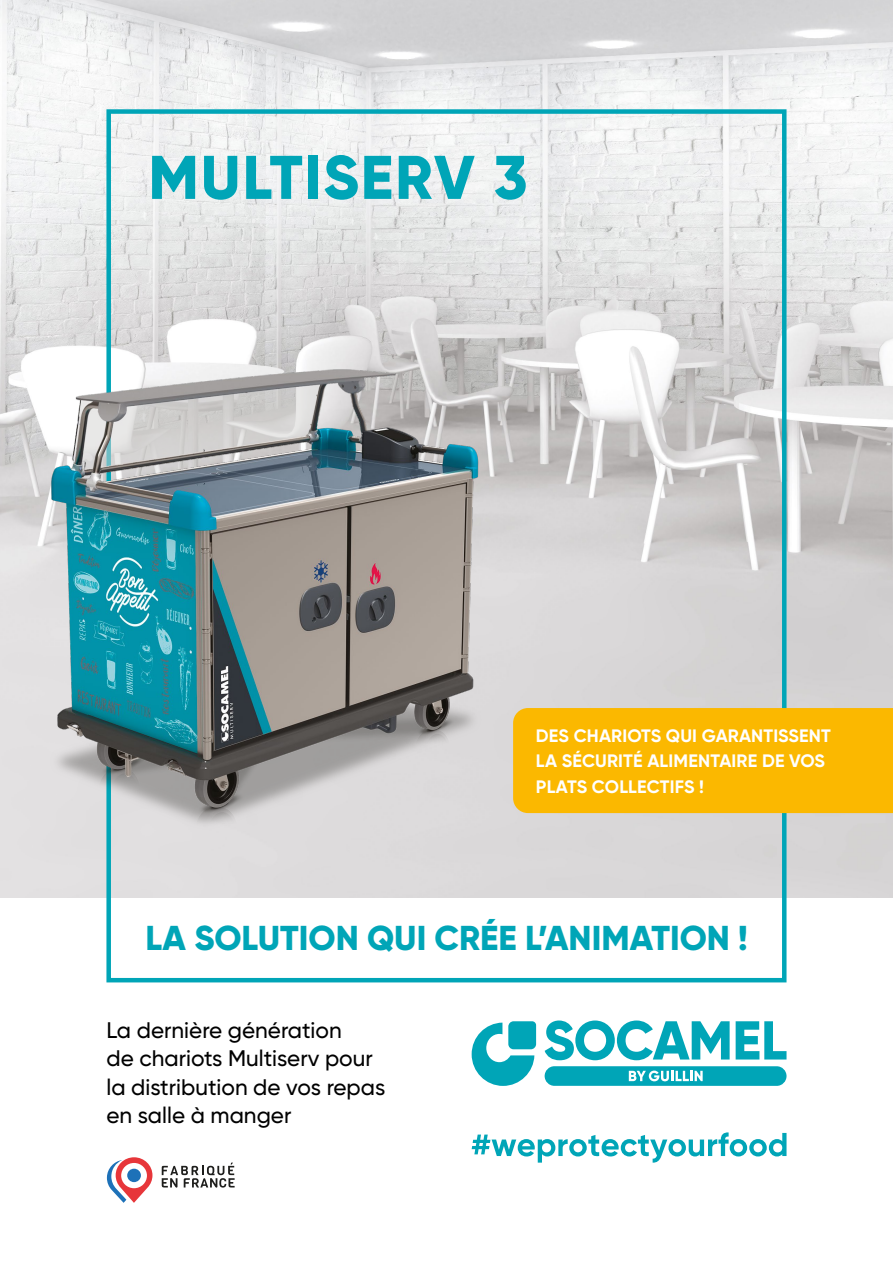
<style>
.page{position:relative;width:893px;height:1263px;background:#fff}
.page>*{position:absolute;margin:0;border:0;box-sizing:border-box;transform-origin:0 0}
.t1{font:800 61.5px "Gilroy";letter-spacing:.025em;color:#00a5b7}
.t2{font:800 34.5px "Gilroy";color:#00a5b7}
.t3{font:500 22.5px/28.5px "Gilroy";color:#000}
.t4{font:700 18px/25.5px "Gilroy";letter-spacing:.01em;color:#fff}
</style>
<div class="page">
<svg style="left:472px;top:1021px;width:64px;height:65px"></svg>
<div style="left:545px;top:1066px;width:241px;height:20px;background:#00a5b7;border-radius:10px"></div>
<svg style="left:545px;top:1020px;width:185px;height:40px"></svg>
<svg style="left:736px;top:1021px;width:50px;height:38px"></svg>
<svg style="left:629px;top:1070px;width:74px;height:11px"></svg>
<img style="left:0;top:0;width:893px;height:897px">
<div style="left:106px;top:109px;width:680px;height:873px;border:4px solid #00a5b7"></div>
<div style="left:523px;top:708px;width:370px;height:105px;background:#fbb800"></div>
<svg style="left:472px;top:1132px;width:314px;height:31px"></svg>
<img style="left:26px;top:321px;width:497px;height:544px">
<svg style="left:162px;top:1162px;width:73px;height:25px"></svg>
<svg style="left:107px;top:1157px;width:46px;height:46px"></svg>
<div style="left:127px;top:1169px;width:14px;height:13px;background:#1d71b8;border-radius:50%"></div>
<h1 class="t1" style="left:148px;top:139px;width:381px">MULTISERV 3</h1>
<p class="t4" style="left:536px;top:723px;width:297px">DES CHARIOTS QUI GARANTISSENT<br>LA SÉCURITÉ ALIMENTAIRE DE VOS<br>PLATS COLLECTIFS !</p>
<h2 class="t2" style="left:145px;top:916px;width:604px">LA SOLUTION QUI CRÉE L’ANIMATION !</h2>
<p class="t3" style="left:106px;top:1015px;width:280px">La dernière génération<br>de chariots Multiserv pour la distribution de vos repas en salle à manger</p>
</div>
